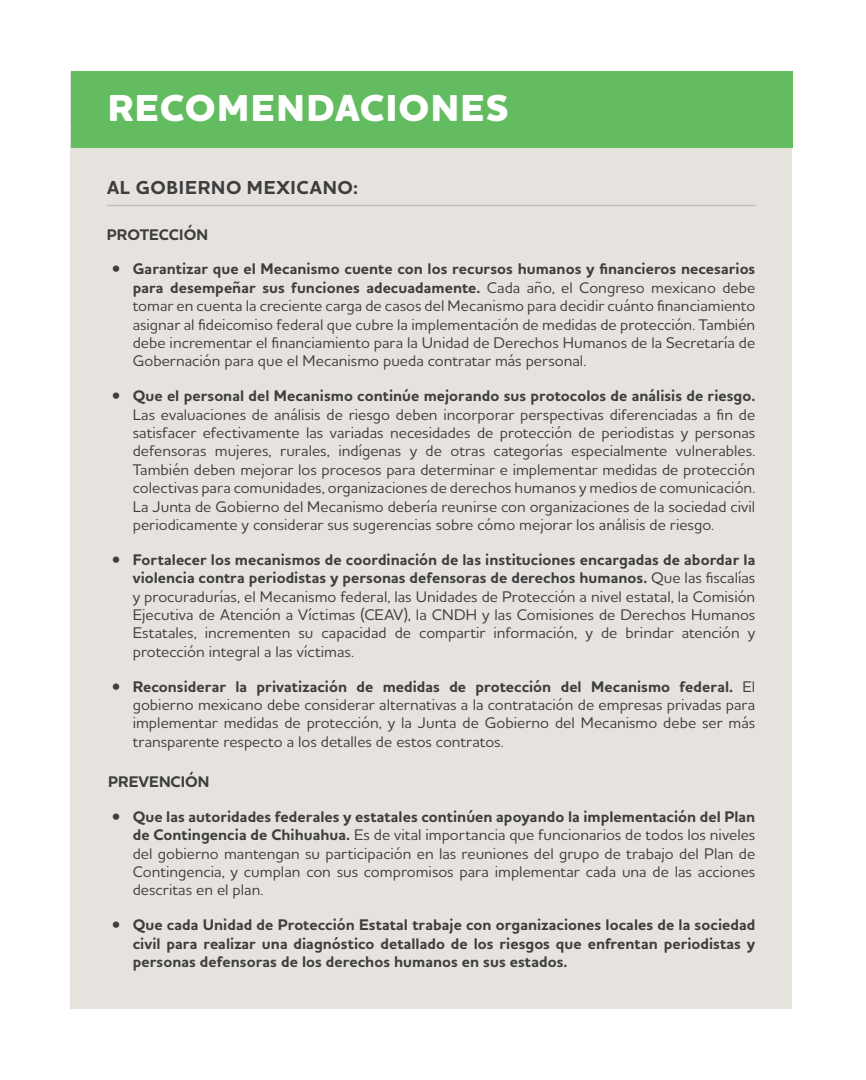
<style>
.page{position:relative;width:866px;height:1080px;background:#fff}
.page>*{position:absolute;margin:0;border:0;box-sizing:border-box;transform-origin:0 0}
.t1{font:800 38.25px "Houschka Alt Pro";letter-spacing:.03em;color:#fff}
.Subheading{font:700 19.05px "Houschka Alt Pro";letter-spacing:.035em;color:#3e3e3f}
.t2{font:500 15.75px/18.5px "Houschka Alt Pro";color:#3e3e3f;text-align:justify}
.Body_Paragraph{font:700 15.75px/18.5px "Houschka Alt Pro";letter-spacing:.005em;color:#3e3e3f;text-align:justify}
.s1{font-weight:700}
.s2{font-weight:500}
</style>
<div class="page">
<div style="left:70px;top:72px;width:721px;height:937px;background:#e6e2de"></div>
<hr style="left:107px;top:205px;width:648px;height:1px;background:#bcbdc0">
<div style="left:71px;top:71px;width:721px;height:77px;background:#63bd60"></div>
<p class="t1" style="left:108px;top:83px;width:402px">RECOMENDACIONES</p>
<p class="Subheading" style="left:107px;top:175px;width:253px">AL GOBIERNO MEXICANO:</p>
<p class="Body_Paragraph" style="left:107px;top:225px;width:103px">PROTECCIÓN</p>
<p class="t2" style="left:133px;top:259px;width:624px;text-indent:-20px">• <span class="s1">Garantizar que el Mecanismo cuente con los recursos humanos y financieros necesarios para desempeñar sus funciones adecuadamente.</span> Cada año, el Congreso mexicano debe tomar en cuenta la creciente carga de casos del Mecanismo para decidir cuánto financiamiento asignar al fideicomiso federal que cubre la implementación de medidas de protección. También debe incrementar el financiamiento para la Unidad de Derechos Humanos de la Secretaría de Gobernación para que el Mecanismo pueda contratar más personal.</p>
<p class="t2" style="left:133px;top:386px;width:624px;text-indent:-20px">• <span class="s1">Que el personal del Mecanismo continúe mejorando sus protocolos de análisis de riesgo.<br></span>Las evaluaciones de análisis de riesgo deben incorporar perspectivas diferenciadas a fin de satisfacer efectivamente las variadas necesidades de protección de periodistas y personas defensoras mujeres, rurales, indígenas y de otras categorías especialmente vulnerables.<br>También deben mejorar los procesos para determinar e implementar medidas de protección colectivas para comunidades, organizaciones de derechos humanos y medios de comunicación.<br>La Junta de Gobierno del Mecanismo debería reunirse con organizaciones de la sociedad civil periodicamente y considerar sus sugerencias sobre cómo mejorar los análisis de riesgo.</p>
<p class="t2" style="left:133px;top:550px;width:624px;text-indent:-20px">• <span class="s1">Fortalecer los mecanismos de coordinación de las instituciones encargadas de abordar la violencia contra periodistas y personas defensoras de derechos humanos.</span> Que las fiscalías y procuradurías, el Mecanismo federal, las Unidades de Protección a nivel estatal, la Comisión Ejecutiva de Atención a Víctimas (CEAV), la CNDH y las Comisiones de Derechos Humanos Estatales, incrementen su capacidad de compartir información, y de brindar atención y protección integral a las víctimas.</p>
<p class="t2" style="left:133px;top:677px;width:624px;text-indent:-20px">• <span class="s1">Reconsiderar la privatización de medidas de protección del Mecanismo federal.</span> El gobierno mexicano debe considerar alternativas a la contratación de empresas privadas para implementar medidas de protección, y la Junta de Gobierno del Mecanismo debe ser más transparente respecto a los detalles de estos contratos.</p>
<p class="Body_Paragraph" style="left:108px;top:773px;width:103px">PREVENCIÓN</p>
<p class="t2" style="left:133px;top:807px;width:624px;text-indent:-20px">• <span class="s1">Que las autoridades federales y estatales continúen apoyando la implementación del Plan de Contingencia de Chihuahua.</span> Es de vital importancia que funcionarios de todos los niveles del gobierno mantengan su participación en las reuniones del grupo de trabajo del Plan de Contingencia, y cumplan con sus compromisos para implementar cada una de las acciones descritas en el plan.</p>
<p class="Body_Paragraph" style="left:133px;top:916px;width:624px;text-indent:-20px"><span class="s2">•</span> Que cada Unidad de Protección Estatal trabaje con organizaciones locales de la sociedad civil para realizar una diagnóstico detallado de los riesgos que enfrentan periodistas y personas defensoras de los derechos humanos en sus estados.</p>
</div>
